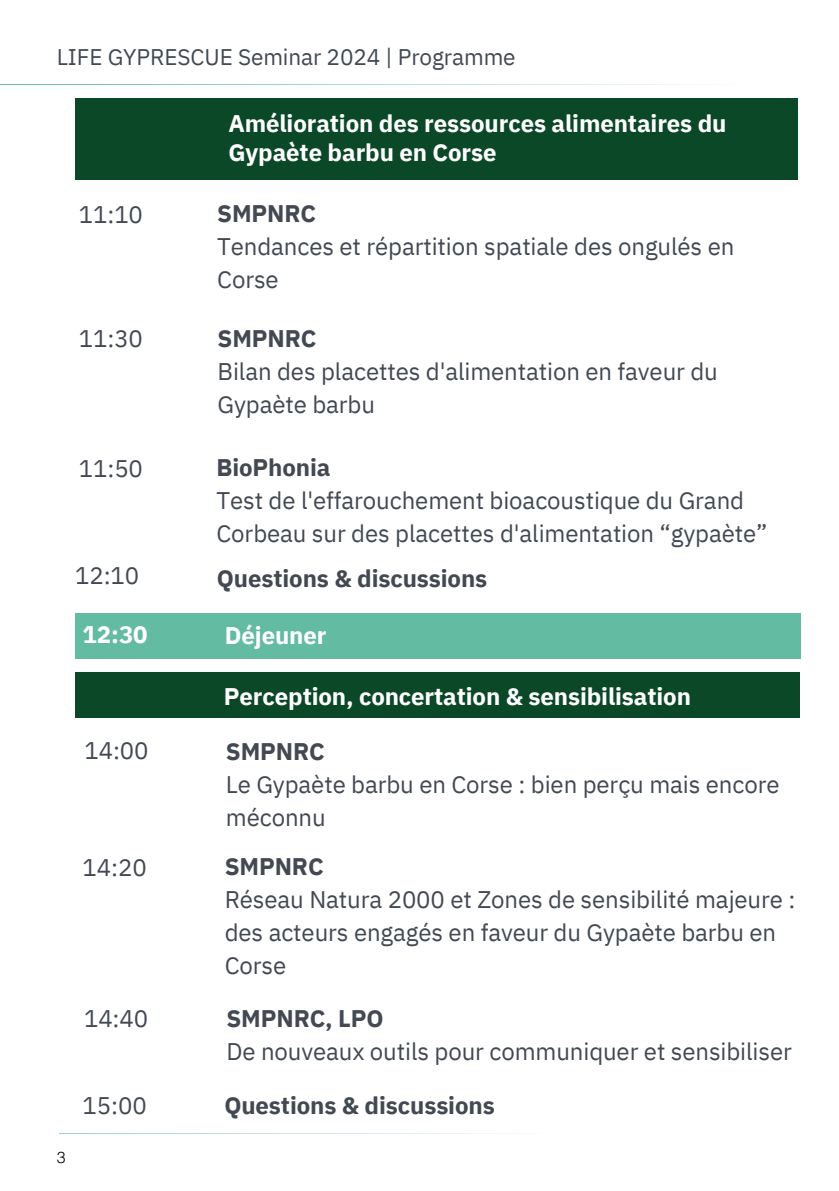
<style>
.page{position:relative;width:839px;height:1191px;background:#fff}
.page>*{position:absolute;margin:0;border:0;box-sizing:border-box;transform-origin:0 0}
.t1{font:24px/33px "IBM Plex Sans";letter-spacing:-.005em;color:#424953}
.t2{font:700 24px/28.4px "IBM Plex Sans";letter-spacing:-.005em;color:#fff}
.t3{font:700 24px "IBM Plex Sans";letter-spacing:-.005em;color:#424953}
.t4{font:22.6px "IBM Plex Sans";letter-spacing:-.005em;color:#424953}
.t5{font:300 16px "Helvetica";color:#000}
</style>
<div class="page">
<svg style="left:0;top:84px;width:698px;height:1px"></svg>
<svg style="left:59px;top:1133px;width:449px;height:1px"></svg>
<div style="left:75px;top:613px;width:725px;height:46px;background:#63bba2"></div>
<div style="left:75px;top:672px;width:724px;height:46px;background:#0b4827"></div>
<div style="left:75px;top:98px;width:722px;height:82px;background:#0b4827"></div>
<h1 class="t4" style="left:57px;top:42px;width:460px">LIFE GYPRESCUE Seminar 2024 | Programme</h1>
<p class="t1" style="left:79px;top:197px;width:66px">11:10</p>
<p class="t1" style="left:79px;top:322px;width:66px">11:30</p>
<p class="t2" style="left:228px;top:109px;width:499px">Amélioration des ressources alimentaires du<br>Gypaète barbu en Corse</p>
<p class="t3" style="left:217px;top:198px;width:100px">SMPNRC</p>
<p class="t1" style="left:217px;top:230px;width:518px">Tendances et répartition spatiale des ongulés en<br>Corse</p>
<h1 class="t3" style="left:217px;top:322px;width:100px">SMPNRC</h1>
<h1 class="t1" style="left:217px;top:354px;width:502px">Bilan des placettes d'alimentation en faveur du<br>Gypaète barbu</h1>
<p class="t1" style="left:79px;top:451px;width:66px">11:50</p>
<p class="t3" style="left:216px;top:452px;width:115px">BioPhonia</p>
<p class="t1" style="left:216px;top:484px;width:552px">Test de l'effarouchement bioacoustique du Grand<br>Corbeau sur des placettes d'alimentation “gypaète”</p>
<p class="t1" style="left:75px;top:558px;width:66px">12:10</p>
<p class="t3" style="left:217px;top:563px;width:272px">Questions &amp; discussions</p>
<h1 class="t2" style="left:83px;top:620px;width:67px">12:30</h1>
<p class="t2" style="left:225px;top:620px;width:103px">Déjeuner</p>
<h1 class="t2" style="left:224px;top:682px;width:468px">Perception, concertation &amp; sensibilisation</h1>
<p class="t5" style="left:57px;top:1147px;width:10px">3</p>
<p class="t1" style="left:84px;top:734px;width:66px">14:00</p>
<p class="t3" style="left:226px;top:736px;width:100px">SMPNRC</p>
<p class="t1" style="left:226px;top:768px;width:555px">Le Gypaète barbu en Corse : bien perçu mais encore méconnu</p>
<p class="t1" style="left:83px;top:850px;width:66px">14:20</p>
<p class="t3" style="left:225px;top:850px;width:100px">SMPNRC</p>
<p class="t1" style="left:225px;top:883px;width:572px">Réseau Natura 2000 et Zones de sensibilité majeure : des acteurs engagés en faveur du Gypaète barbu en<br>Corse</p>
<p class="t1" style="left:84px;top:1002px;width:66px">14:40</p>
<p class="t3" style="left:226px;top:1002px;width:159px">SMPNRC, LPO</p>
<p class="t1" style="left:226px;top:1034px;width:567px">De nouveaux outils pour communiquer et sensibiliser</p>
<p class="t1" style="left:83px;top:1088px;width:66px">15:00</p>
<h1 class="t3" style="left:224px;top:1090px;width:272px">Questions &amp; discussions</h1>
</div>
